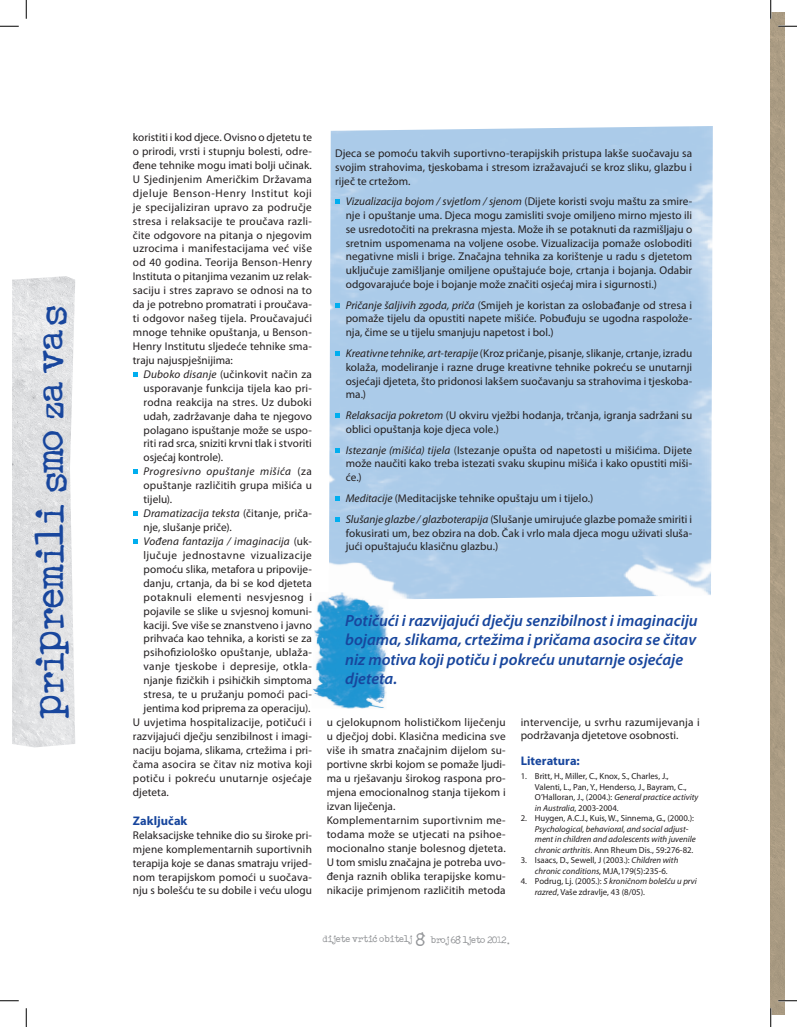
<style>
.page{position:relative;width:797px;height:1027px;background:#fff}
.page>*{position:absolute;margin:0;border:0;box-sizing:border-box;transform-origin:0 0}
.t1{font:31.25px "ACOUSTICBASSV";color:#18469d}
.t2{font:italic 600 16.25px/19.5px "Myriad Pro";color:#18469d}
.t3{font:700 12.5px "Myriad Pro";letter-spacing:.005em;color:#18469d}
.t4{font:11.25px/13.9px "Myriad Pro";letter-spacing:.01em;color:#231f20;text-align:justify}
.t5{font:italic 11.25px "Myriad Pro";letter-spacing:.02em;color:#231f20}
.t6{font:11.25px "Myriad Pro";letter-spacing:.035em;color:#231f20}
.t7{font:11.25px "Myriad Pro";letter-spacing:.03em;color:#231f20}
.t8{font:8.75px/10.5px "Myriad Pro";color:#231f20}
.t9{font:italic 8.75px/10.5px "Myriad Pro";color:#231f20}
.t10{font:7.5px "ACOUSTICBASSV";color:#939598}
.s1{font-style:italic}
.s2{font-style:normal}
.s3{color:#2b2d2f}
.s4{font-size:12.5px}
</style>
<div class="page">
<div style="left:770px;top:12px;width:15px;height:1003px;background:#ab9c83"></div>
<img style="left:12px;top:276px;width:63px;height:471px">
<img style="left:329px;top:230px;width:383px;height:369px">
<img style="left:330px;top:126px;width:383px;height:104px">
<svg style="left:133px;top:372px;width:4px;height:5px"></svg>
<svg style="left:133px;top:470px;width:4px;height:4px"></svg>
<svg style="left:133px;top:512px;width:4px;height:4px"></svg>
<svg style="left:133px;top:539px;width:4px;height:5px"></svg>
<img style="left:313px;top:597px;width:75px;height:112px">
<img style="left:329px;top:592px;width:59px;height:8px">
<svg style="left:335px;top:200px;width:4px;height:4px"></svg>
<svg style="left:335px;top:303px;width:4px;height:4px"></svg>
<svg style="left:335px;top:352px;width:4px;height:4px"></svg>
<svg style="left:335px;top:414px;width:4px;height:4px"></svg>
<svg style="left:335px;top:448px;width:4px;height:4px"></svg>
<svg style="left:335px;top:497px;width:4px;height:4px"></svg>
<svg style="left:335px;top:517px;width:4px;height:5px"></svg>
<svg style="left:0;top:25px;width:19px;height:2px"></svg>
<svg style="left:778px;top:25px;width:19px;height:2px"></svg>
<svg style="left:0;top:1000px;width:19px;height:1px"></svg>
<svg style="left:778px;top:1000px;width:19px;height:1px"></svg>
<svg style="left:25px;top:0;width:2px;height:19px"></svg>
<svg style="left:25px;top:1008px;width:2px;height:19px"></svg>
<svg style="left:770px;top:0;width:1px;height:19px"></svg>
<svg style="left:770px;top:1008px;width:1px;height:19px"></svg>
<h1 class="t1" style="left:25px;top:719px;width:414px;rotate:-90deg">pripremili smo za vas</h1>
<p class="t4" style="left:133px;top:130px;width:181px">koristiti i kod djece. Ovisno o djetetu te o prirodi, vrsti i stupnju bolesti, odre&shy;đene tehnike mogu imati bolji učinak.<br>U Sjedinjenim Američkim Državama djeluje Benson-Henry Institut koji je specijaliziran upravo za područje stresa i relaksacije te proučava razli&shy;čite odgovore na pitanja o njegovim uzrocima i manifestacijama već više od 40 godina. Teorija Benson-Henry Instituta o pitanjima vezanim uz relak&shy;saciju i stres zapravo se odnosi na to da je potrebno promatrati i proučava&shy;ti odgovor našeg tijela. Proučavajući mnoge tehnike opuštanja, u Benson-Henry Institutu sljedeće tehnike sma&shy;traju najuspješnijima:</p>
<p class="t4" style="left:143px;top:367px;width:170px"><span class="s1">Duboko disanje</span> (učinkovit način za</p>
<p class="t4" style="left:143px;top:381px;width:170px">usporavanje funkcija tijela kao pri-</p>
<p class="t4" style="left:143px;top:395px;width:170px">rodna reakcija na stres. Uz duboki</p>
<p class="t4" style="left:143px;top:409px;width:170px">udah, zadržavanje daha te njegovo</p>
<p class="t4" style="left:143px;top:423px;width:170px">polagano ispuštanje može se uspo-</p>
<p class="t4" style="left:143px;top:437px;width:170px">riti rad srca, sniziti krvni tlak i stvoriti</p>
<p class="t4" style="left:143px;top:450px;width:81px">osjećaj kontrole).</p>
<p class="t5" style="left:143px;top:465px;width:170px">Progresivno opuštanje mišića <span class="s2">(za</span></p>
<p class="t4" style="left:143px;top:478px;width:170px">opuštanje različitih grupa mišića u</p>
<p class="t4" style="left:143px;top:492px;width:30px">tijelu).</p>
<p class="t5" style="left:143px;top:506px;width:170px">Dramatizacija teksta <span class="s2">(čitanje, priča-</span></p>
<p class="t4" style="left:143px;top:520px;width:90px">nje, slušanje priče).</p>
<p class="t5" style="left:143px;top:534px;width:170px">Vođena fantazija / imaginacija <span class="s2">(uk-</span></p>
<p class="t6" style="left:143px;top:548px;width:170px">ljučuje jednostavne vizualizacije</p>
<p class="t4" style="left:143px;top:562px;width:170px">pomoću slika, metafora u pripovije-</p>
<p class="t4" style="left:143px;top:576px;width:170px">danju, crtanja, da bi se kod djeteta</p>
<p class="t6" style="left:143px;top:590px;width:170px">potaknuli elementi nesvjesnog i</p>
<p class="t4" style="left:143px;top:604px;width:170px">pojavile se slike u svjesnoj komuni-</p>
<p class="t4" style="left:143px;top:618px;width:170px">kaciji. Sve više se znanstveno i javno</p>
<p class="t4" style="left:143px;top:632px;width:170px">prihvaća kao tehnika, a koristi se za</p>
<p class="t4" style="left:143px;top:645px;width:170px">psihofiziološko opuštanje, ublaža-</p>
<p class="t7" style="left:143px;top:660px;width:170px">vanje tjeskobe i depresije, otkla-</p>
<p class="t4" style="left:143px;top:673px;width:170px">njanje fizičkih i psihičkih simptoma</p>
<p class="t4" style="left:143px;top:687px;width:170px">stresa, te u pružanju pomoći paci-</p>
<p class="t4" style="left:143px;top:701px;width:168px">jentima kod priprema za operaciju).</p>
<p class="t4" style="left:133px;top:715px;width:180px">U uvjetima hospitalizacije, potičući i</p>
<p class="t4" style="left:133px;top:729px;width:180px">razvijajući dječju senzibilnost i imagi-</p>
<p class="t4" style="left:133px;top:743px;width:180px">naciju bojama, slikama, crtežima i pri-</p>
<p class="t4" style="left:133px;top:757px;width:180px">čama asocira se čitav niz motiva koji</p>
<p class="t4" style="left:133px;top:771px;width:180px">potiču i pokreću unutarnje osjećaje</p>
<p class="t4" style="left:133px;top:785px;width:37px">djeteta.</p>
<p class="t3" style="left:133px;top:812px;width:56px">Zaključak</p>
<p class="t4" style="left:133px;top:828px;width:180px">Relaksacijske tehnike dio su široke pri&shy;mjene komplementarnih suportivnih terapija koje se danas smatraju vrijed&shy;nom terapijskom pomoći u suočava&shy;nju s bolešću te su dobile i veću ulogu</p>
<p class="t4" style="left:335px;top:146px;width:359px">Djeca se pomoću takvih suportivno-terapijskih pristupa lakše suočavaju sa svojim strahovima, tjeskobama i stresom izražavajući se kroz sliku, glazbu i riječ te crtežom.</p>
<p class="t4" style="left:346px;top:195px;width:348px"><span class="s1">Vizualizacija bojom / svjetlom / sjenom</span> (Dijete koristi svoju maštu za smire&shy;nje i opuštanje uma. Djeca mogu zamisliti svoje omiljeno mirno mjesto ili se usredotočiti na prekrasna mjesta. Može ih se potaknuti da razmišljaju o sretnim uspomenama na voljene osobe. Vizualizacija pomaže osloboditi negativne misli i brige. Značajna tehnika za korištenje u radu s djetetom uključuje zamišljanje omiljene opuštajuće boje, crtanja i bojanja. Odabir odgovarajuće boje i bojanje može značiti osjećaj mira i sigurnosti.)</p>
<p class="t4" style="left:346px;top:298px;width:348px"><span class="s1">Pričanje šaljivih zgoda, priča</span> (Smijeh je koristan za oslobađanje od stresa i pomaže tijelu da opustiti napete mišiće. Pobuđuju se ugodna raspolože&shy;nja, čime se u tijelu smanjuju napetost i bol.)</p>
<p class="t4" style="left:346px;top:346px;width:348px"><span class="s1">Kreativne tehnike, art-terapije</span> (Kroz pričanje, pisanje, slikanje, crtanje, izradu kolaža, modeliranje i razne druge kreativne tehnike pokreću se unutarnji osjećaji djeteta, što pridonosi lakšem suočavanju sa strahovima i tjeskoba&shy;ma.)</p>
<p class="t4" style="left:346px;top:408px;width:348px"><span class="s1">Relaksacija pokretom</span> (U okviru vježbi hodanja, trčanja, igranja sadržani su oblici opuštanja koje djeca vole.)</p>
<p class="t4" style="left:346px;top:443px;width:348px"><span class="s1">Istezanje (mišića) tijela</span> <span class="s3">(</span>Istezanje opušta od napetosti u mišićima. Dijete može naučiti kako treba istezati svaku skupinu mišića i kako opustiti miši&shy;će.)</p>
<p class="t4" style="left:346px;top:488px;width:348px;line-height:20.9px"><span class="s1">Meditacije</span> (Meditacijske tehnike opuštaju um i tijelo.)<br><span class="s1">Slušanje glazbe / glazboterapija</span> (Slušanje umirujuće glazbe pomaže smiriti i</p>
<p class="t4" style="left:346px;top:526px;width:348px">fokusirati um, bez obzira na dob. Čak i vrlo mala djeca mogu uživati sluša&shy;jući opuštajuću klasičnu glazbu.)</p>
<h2 class="t2" style="left:345px;top:610px;width:354px">Potičući i razvijajući dječju senzibilnost i imaginaciju bojama, slikama, crtežima i pričama asocira se čitav niz motiva koji potiču i pokreću unutarnje osjećaje djeteta.</h2>
<p class="t4" style="left:327px;top:715px;width:180px;text-align:left">u cjelokupnom holističkom liječenju u dječjoj dobi. Klasična medicina sve više ih smatra značajnim dijelom su&shy;portivne skrbi kojom se pomaže ljudi&shy;ma u rješavanju širokog raspona pro&shy;mjena emocionalnog stanja tijekom i izvan liječenja.<br>Komplementarnim suportivnim me&shy;todama može se utjecati na psihoe&shy;mocionalno stanje bolesnog djeteta.<br>U tom smislu značajna je potreba uvo&shy;đenja raznih oblika terapijske komu&shy;nikacije primjenom različitih metoda</p>
<p class="t4" style="left:520px;top:715px;width:180px">intervencije, u svrhu razumijevanja i podržavanja djetetove osobnosti.</p>
<p class="t3" style="left:521px;top:753px;width:61px">Literatura:</p>
<p class="t8" style="left:535px;top:771px;width:165px;text-indent:-14px">1. Britt, H., Miller, C., Knox, S., Charles, J.,<br>Valenti, L., Pan, Y., Henderso, J., Bayram, C., O’Halloran, J., (2004.): <span class="s1">General practice activity in Australia</span>, 2003-2004.</p>
<p class="t8" style="left:521px;top:813px;width:175px">2. Huygen, A.C.J., Kuis, W., Sinnema, G., (2000.):</p>
<p class="t9" style="left:535px;top:823px;width:162px">Psychological, behavioral, and social adjust&shy;ment in children and adolescents with juvenile chronic arthritis<span class="s2">. Ann Rheum Dis., 59:276-82.</span></p>
<p class="t8" style="left:521px;top:855px;width:159px;text-align:center">3. Isaacs, D., Sewell, J (2003.): <span class="s1">Children with chronic conditions</span>, MJA,179(5):235-6.</p>
<p class="t8" style="left:535px;top:876px;width:163px;text-indent:-14px">4. Podrug, Lj. (2005.): <span class="s1">S kroničnom bolešću u prvi razred</span>, Vaše zdravlje, 43 (8/05).</p>
<p class="t10" style="left:322px;top:933px;width:192px">dijete vrtić obitelj <span class="s4">8</span> broj 68 ljeto 2012.</p>
</div>
